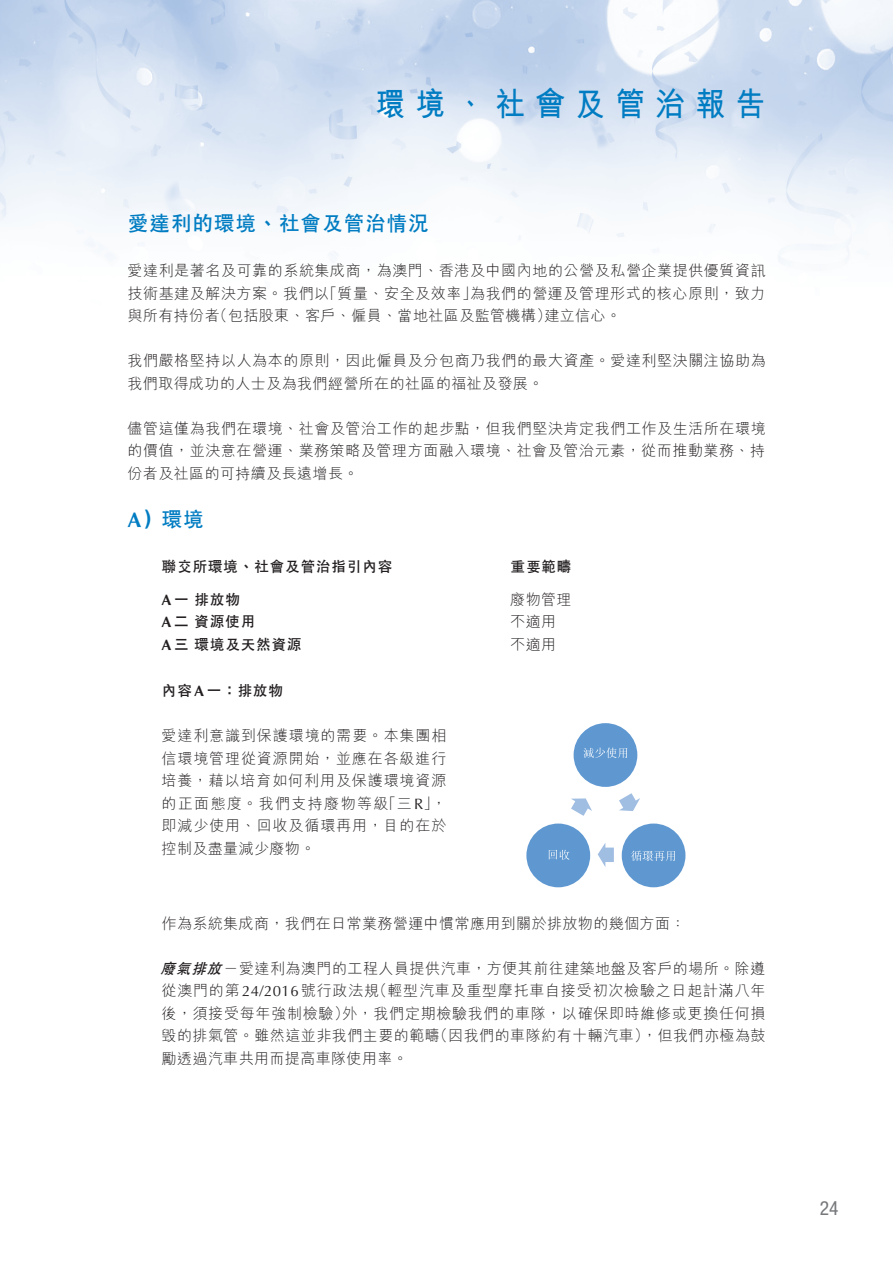
<style>
.page{position:relative;width:893px;height:1263px;background:#fff}
.page>*{position:absolute;margin:0;border:0;box-sizing:border-box;transform-origin:0 0}
.t1{font:700 33px "M Hei HK";letter-spacing:.345em;color:#007cc2;scale:.9 1}
._3__標題{font:700 21px "C Hei 2 HK";letter-spacing:.03em;color:#007cc2}
.t2{font:condensed 19.5px "Helvetica Neue LT Std";color:#76787b}
._1__內文{font:300 15px/22.5px "M Hei HK";letter-spacing:.04em;color:#231f20;text-align:right}
._1__內文-2{font:300 15px/22.5px "M Hei HK";letter-spacing:.06em;color:#231f20;text-align:right}
._1__內文-3{font:700 15px "C Hei 2 HK";letter-spacing:.03em;color:#231f20}
._4__副標題{font:700 15px "C Hei 2 HK";color:#231f20}
.s1{font-weight:800}
.s2{font-family:"Optima LT Std"}
.s3{font-family:"Optima LT Std";font-weight:400}
.s4{font-family:"C Hei 2 HK";font-weight:700;font-style:italic}
</style>
<div class="page">
<img style="left:0;top:0;width:893px;height:888px">
<div style="left:574px;top:723px;width:63px;height:64px;background:#5f98d1;border-radius:50%"></div>
<div style="left:622px;top:823px;width:63px;height:64px;background:#5f98d1;border-radius:50%"></div>
<div style="left:526px;top:823px;width:64px;height:64px;background:#5f98d1;border-radius:50%"></div>
<svg style="left:598px;top:843px;width:16px;height:24px"></svg>
<svg style="left:571px;top:798px;width:21px;height:18px"></svg>
<svg style="left:619px;top:793px;width:21px;height:18px"></svg>
<svg style="left:631px;top:851px;width:44px;height:10px"></svg>
<svg style="left:583px;top:747px;width:44px;height:11px"></svg>
<svg style="left:549px;top:850px;width:21px;height:10px"></svg>
<h1 class="t1" style="left:376px;top:80px;width:435px">環境、社會及管治報告</h1>
<p class="_3__標題" style="left:128px;top:213px;width:303px">愛達利的環境<span class="s1">、</span>社會及管治情況</p>
<p class="_1__內文" style="left:128px;top:259px;width:640px">愛達利是著名及可靠的系統集成商，為澳門、香港及中國內地的公營及私營企業提供優質資訊為我們的營運及管理形式的核心原則，致力</p>
<p class="_1__內文" style="left:128px;top:282px;width:203px">技術基建及解決方案。我們以</p>
<p class="_1__內文" style="left:322px;top:282px;width:156px">「質量、安全及效率」</p>
<p class="_1__內文" style="left:213px;top:304px;width:340px">（包括股東、客戶、僱員、當地社區及監管機構）</p>
<p class="_1__內文" style="left:128px;top:304px;width:94px">與所有持份者</p>
<p class="_1__內文" style="left:128px;top:349px;width:640px;text-align:left">我們嚴格堅持以人為本的原則，因此僱員及分包商乃我們的最大資產。愛達利堅決關注協助為我們取得成功的人士及為我們經營所在的社區的福祉及發展。</p>
<p class="_1__內文" style="left:128px;top:417px;width:640px;text-align:justify">儘管這僅為我們在環境、社會及管治工作的起步點，但我們堅決肯定我們工作及生活所在環境的價值，並決意在營運、業務策略及管理方面融入環境、社會及管治元素，從而推動業務、持份者及社區的可持續及長遠增長。</p>
<p class="_3__標題" style="left:128px;top:509px;width:78px"><span class="s2">A</span><span class="s1">）</span>環境</p>
<p class="_1__內文-3" style="left:510px;top:559px;width:63px">重要範疇</p>
<p class="_1__內文" style="left:544px;top:304px;width:78px">建立信心。</p>
<p class="_1__內文-3" style="left:162px;top:559px;width:232px">聯交所環境<span class="s1">、</span>社會及管治指引內容</p>
<p class="_1__內文-3" style="left:162px;top:592px;width:80px"><span class="s2">A</span>一排放物</p>
<p class="_1__內文" style="left:510px;top:588px;width:63px">廢物管理</p>
<p class="_1__內文-3" style="left:162px;top:614px;width:95px"><span class="s2">A</span>二資源使用</p>
<p class="_1__內文" style="left:510px;top:610px;width:47px">不適用</p>
<p class="_1__內文-3" style="left:162px;top:637px;width:142px"><span class="s2">A</span>三環境及天然資源</p>
<p class="_4__副標題" style="left:162px;top:683px;width:123px">內容<span class="s2">A</span>一<span class="s1">：</span>排放物</p>
<p class="_1__內文-2" style="left:162px;top:724px;width:286px">愛達利意識到保護環境的需要。本集團相信環境管理從資源開始，並應在各級進行培養，藉以培育如何利用及保護環境資源「三<span class="s3">R</span> ，「</p>
<p class="_1__內文-2" style="left:162px;top:791px;width:286px;text-align:left">的正面態度。我們支持廢物等級<br>即減少使用、回收及循環再用，目的在於控制及盡量減少廢物。</p>
<p class="_1__內文" style="left:510px;top:633px;width:47px">不適用</p>
<p class="_1__內文" style="left:162px;top:911px;width:525px">作為系統集成商，我們在日常業務營運中慣常應用到關於排放物的幾個方面：</p>
<p class="_1__內文" style="left:160px;top:956px;width:607px"><span class="s4">廢氣排放</span>－愛達利為澳門的工程人員提供汽車，方便其前往建築地盤及客戶的場所。除遵（輕型汽車及重型摩托車自接受初次檢驗之日起計滿八年</p>
<p class="_1__內文" style="left:162px;top:979px;width:219px">從澳門的第<span class="s3">24/2016</span>號行政法規</p>
<p class="_1__內文" style="left:162px;top:1001px;width:605px">後，須接受每年強制檢驗外），我們定期檢驗我們的車隊，以確保即時維修或更換任何損</p>
<p class="_1__內文" style="left:433px;top:1024px;width:334px">（因我們的車隊約有十輛汽車，）但我們亦極為鼓</p>
<p class="_1__內文" style="left:162px;top:1024px;width:280px;text-align:left">毁的排氣管。雖然這並非我們主要的範疇勵透過汽車共用而提高車隊使用率。</p>
<p class="t2" style="left:820px;top:1197px;width:20px">24</p>
</div>
